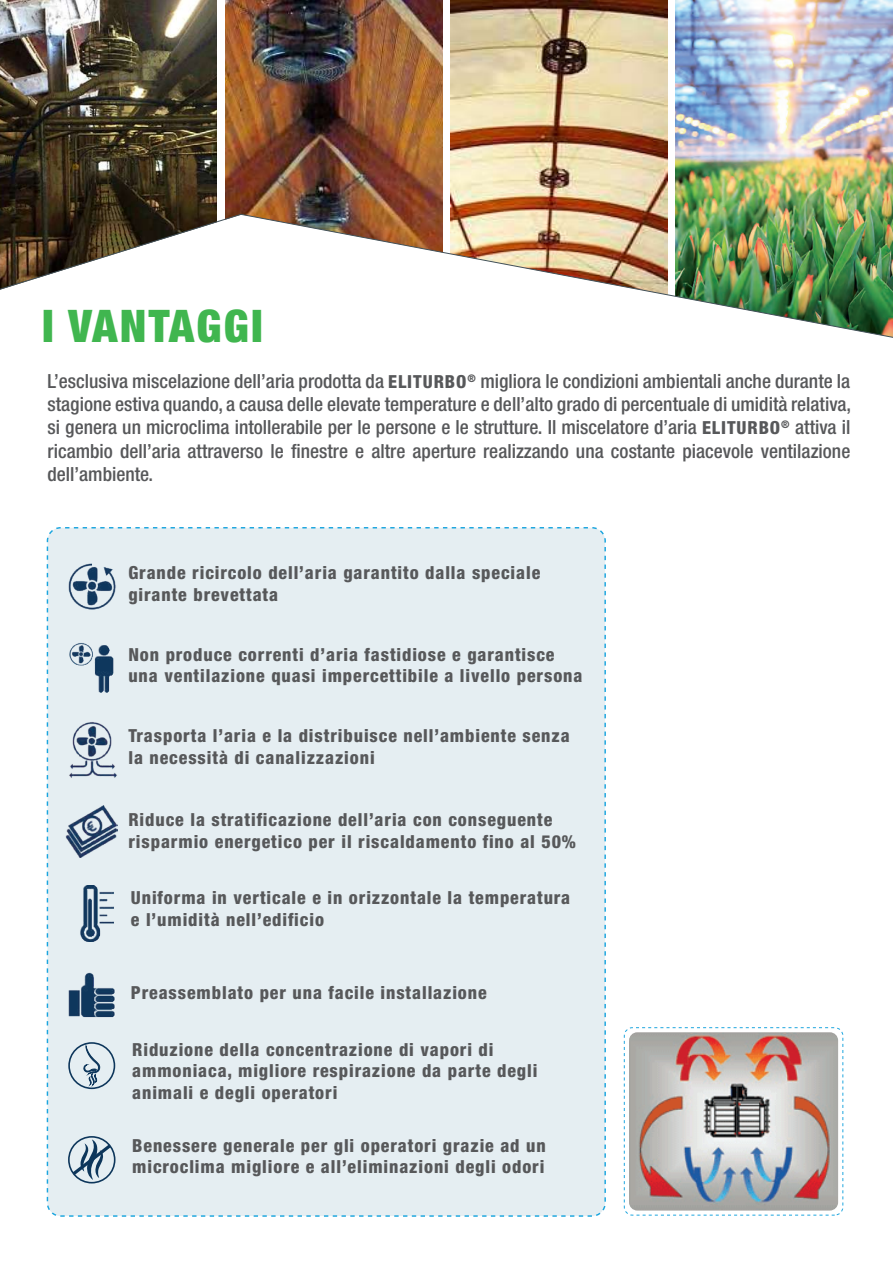
<style>
.page{position:relative;width:893px;height:1263px;background:#fff}
.page>*{position:absolute;margin:0;border:0;box-sizing:border-box;transform-origin:0 0}
.t1{font:900 condensed 45px "Helvetica Neue";letter-spacing:.05em;color:#40b64f}
.t2{font:500 condensed 19.5px/23.4px "Helvetica Neue";color:#57585a;text-align:justify}
.t3{font:800 condensed 18px/21.6px "Helvetica Neue";letter-spacing:.05em;color:#57585a}
.s1{font-weight:800;font-size:18px}
</style>
<div class="page">
<img style="left:451px;top:0;width:216px;height:214px">
<img style="left:676px;top:0;width:216px;height:214px">
<img style="left:226px;top:0;width:216px;height:214px">
<img style="left:0;top:0;width:217px;height:214px">
<img style="left:0;top:214px;width:893px;height:124px">
<div style="left:47px;top:528px;width:558px;height:688px;background:#e5eef2;border-radius:13px"></div>
<div style="left:624px;top:1027px;width:219px;height:188px;border:1px dashed #1fa6df;border-radius:8px"></div>
<img style="left:629px;top:1032px;width:209px;height:178px">
<img style="left:68px;top:563px;width:48px;height:47px">
<img style="left:69px;top:722px;width:48px;height:56px">
<img style="left:69px;top:643px;width:45px;height:50px">
<img style="left:66px;top:806px;width:52px;height:51px">
<img style="left:80px;top:886px;width:34px;height:55px">
<img style="left:68px;top:972px;width:47px;height:46px">
<div style="left:68px;top:1136px;width:47px;height:47px;border:2px solid #0d365b;border-radius:50%"></div>
<svg style="left:69px;top:1139px;width:45px;height:41px"></svg>
<div style="left:68px;top:1042px;width:47px;height:47px;border:2px solid #0d365b;border-radius:50%"></div>
<svg style="left:83px;top:1044px;width:17px;height:42px"></svg>
<h1 class="t1" style="left:42px;top:299px;width:222px">I VANTAGGI</h1>
<p class="t2" style="left:48px;top:369px;width:805px">L’esclusiva miscelazione dell’aria prodotta da <span class="s1">ELITURBO</span><sup>®</sup> migliora le condizioni ambientali anche durante la stagione estiva quando, a causa delle elevate temperature e dell’alto grado di percentuale di umidità relativa, si genera un microclima intollerabile per le persone e le strutture. Il miscelatore d’aria <span class="s1">ELITURBO</span><sup>®</sup> attiva il ricambio dell’aria attraverso le finestre e altre aperture realizzando una costante piacevole ventilazione dell’ambiente.</p>
<p class="t3" style="left:128px;top:561px;width:413px">Grande ricircolo dell’aria garantito dalla speciale girante brevettata</p>
<p class="t3" style="left:128px;top:643px;width:456px">Non produce correnti d’aria fastidiose e garantisce una ventilazione quasi impercettibile a livello persona</p>
<p class="t3" style="left:128px;top:724px;width:443px">Trasporta l’aria e la distribuisce nell’ambiente senza la necessità di canalizzazioni</p>
<p class="t3" style="left:128px;top:808px;width:449px">Riduce la stratificazione dell’aria con conseguente risparmio energetico per il riscaldamento fino al 50%</p>
<p class="t3" style="left:131px;top:887px;width:441px">Uniforma in verticale e in orizzontale la temperatura e l’umidità nell’edificio</p>
<p class="t3" style="left:131px;top:982px;width:357px">Preassemblato per una facile installazione</p>
<p class="t3" style="left:132px;top:1038px;width:407px">Riduzione della concentrazione di vapori di ammoniaca, migliore respirazione da parte degli animali e degli operatori</p>
<p class="t3" style="left:132px;top:1134px;width:415px">Benessere generale per gli operatori grazie ad un microclima migliore e all’eliminazioni degli odori</p>
</div>
